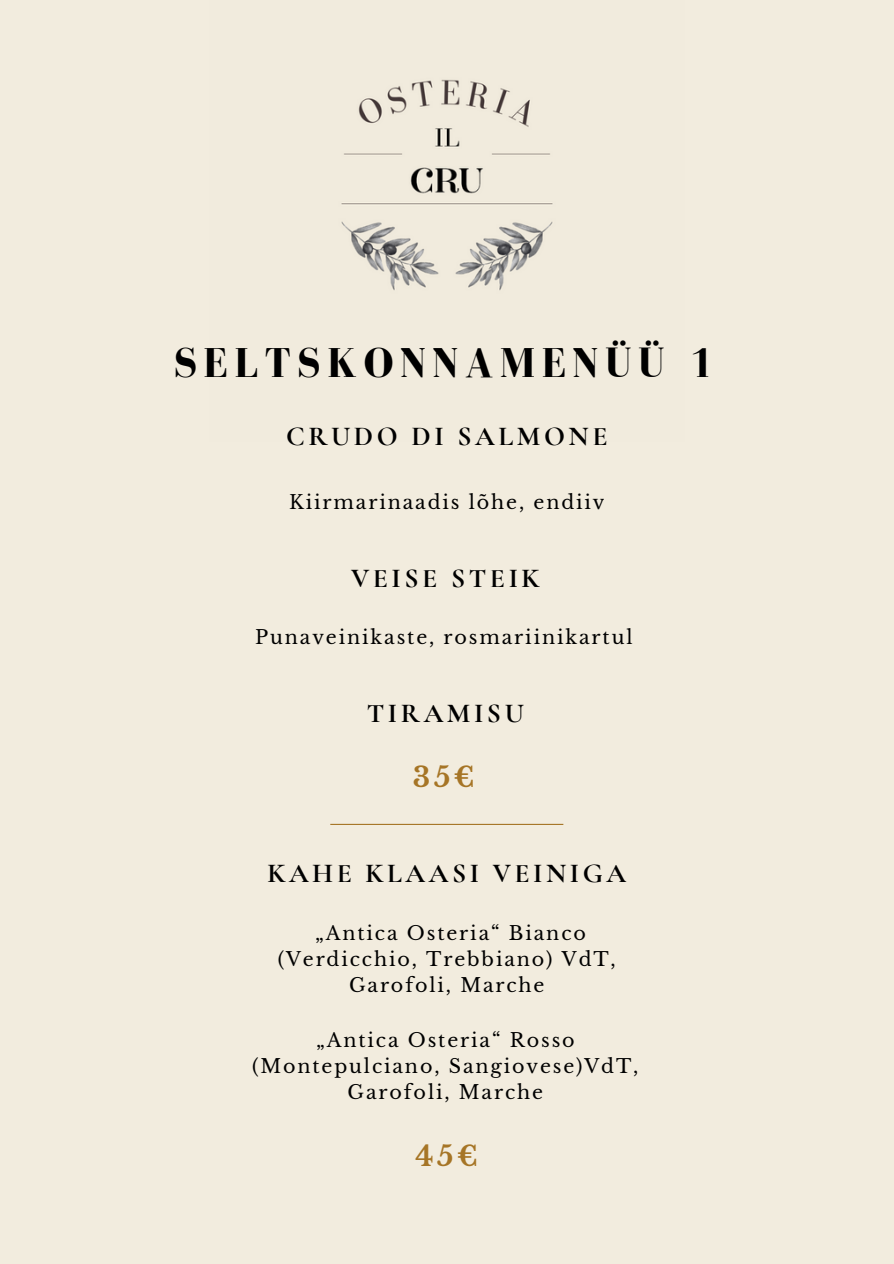
<style>
.page{position:relative;width:894px;height:1264px;background:#fff}
.page>*{position:absolute;margin:0;border:0;box-sizing:border-box;transform-origin:0 0}
.t1{font:700 42.9px "Bodoni FLF";letter-spacing:.145em;color:#000}
.t2{font:700 27.45px "Cormorant Garamond";letter-spacing:.13em;color:#000}
.t3{font:700 27.45px "Libre Baskerville";color:#a67526}
.t4{font:19.05px/26.1px "Libre Baskerville";letter-spacing:.1em;color:#000;text-align:center}
</style>
<div class="page">
<div style="left:0;top:0;width:893px;height:1263px;background:#f2ecde"></div>
<img style="left:341px;top:79px;width:212px;height:212px">
<hr style="left:330px;top:823px;width:233px;height:2px;background:#a67526">
<h1 class="t1" style="left:173px;top:339px;width:542px">SELTSKONNAMENÜÜ 1</h1>
<h2 class="t2" style="left:286px;top:420px;width:323px">CRUDO DI SALMONE</h2>
<h2 class="t4" style="left:289px;top:489px;width:317px">Kiirmarinaadis lõhe, endiiv</h2>
<p class="t2" style="left:351px;top:561px;width:190px">VEISE STEIK</p>
<p class="t4" style="left:255px;top:624px;width:378px">Punaveinikaste, rosmariinikartul</p>
<h2 class="t2" style="left:366px;top:696px;width:159px">TIRAMISU</h2>
<h2 class="t3" style="left:413px;top:760px;width:63px">35€</h2>
<h2 class="t2" style="left:267px;top:856px;width:360px">KAHE KLAASI VEINIGA</h2>
<p class="t4" style="left:315px;top:920px;width:272px">„Antica Osteria“ Bianco</p>
<p class="t4" style="left:278px;top:946px;width:339px">(Verdicchio, Trebbiano) VdT,<br>Garofoli, Marche</p>
<p class="t4" style="left:252px;top:1026px;width:387px">„Antica Osteria“ Rosso (Montepulciano, Sangiovese)VdT,<br>Garofoli, Marche</p>
<h2 class="t3" style="left:415px;top:1139px;width:64px">45€</h2>
</div>
